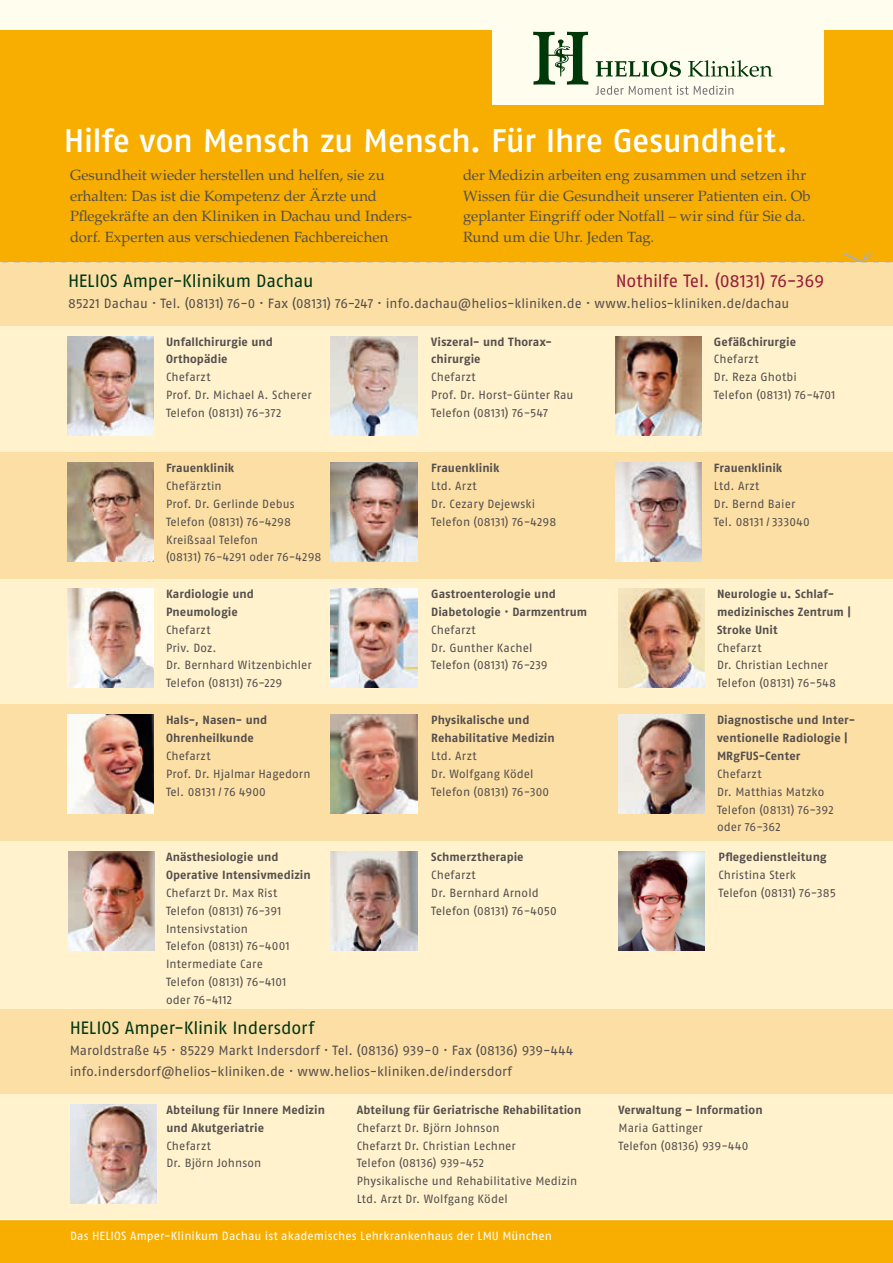
<style>
.page{position:relative;width:893px;height:1263px;background:#fff}
.page>*{position:absolute;margin:0;border:0;box-sizing:border-box;transform-origin:0 0}
.t1{font:500 32.7px "Fago Pro";letter-spacing:-.015em;color:#fff}
.t2{font:17.85px "Fago Pro";letter-spacing:-.015em;color:#003614}
.t3{font:17.85px "Fago Pro";letter-spacing:-.01em;color:#961c37}
.t4{font:14.85px/20.9px "Palatino LT Std";letter-spacing:.005em;color:#544e4e}
.t5{font:13.35px/20.9px "Fago Pro";color:#544e4e}
.t6{font:11.85px/17.9px "Fago Pro";letter-spacing:.01em;color:#544e4e}
.t7{font:700 11.85px/17.9px "Fago Pro";letter-spacing:.005em;color:#544e4e}
.t8{font:11.85px "Fago Pro";letter-spacing:.005em;color:#fff}
</style>
<div class="page">
<div style="left:0;top:0;width:893px;height:109px;background:#fffdee"></div>
<div style="left:0;top:31px;width:893px;height:1232px;background:#f7ae00"></div>
<div style="left:0;top:326px;width:893px;height:894px;background:#fff2cc"></div>
<div style="left:0;top:262px;width:893px;height:64px;background:#fcdfa4"></div>
<div style="left:0;top:452px;width:893px;height:126px;background:#fcdfa4"></div>
<div style="left:0;top:704px;width:893px;height:137px;background:#fcdfa4"></div>
<div style="left:0;top:1010px;width:893px;height:84px;background:#fcdfa4"></div>
<img style="left:68px;top:336px;width:86px;height:99px">
<img style="left:331px;top:336px;width:86px;height:99px">
<img style="left:616px;top:336px;width:86px;height:99px">
<img style="left:68px;top:462px;width:86px;height:99px">
<img style="left:616px;top:462px;width:86px;height:99px">
<img style="left:331px;top:462px;width:86px;height:99px">
<img style="left:68px;top:589px;width:86px;height:99px">
<img style="left:331px;top:589px;width:86px;height:99px">
<img style="left:618px;top:589px;width:86px;height:99px">
<img style="left:68px;top:715px;width:86px;height:99px">
<img style="left:331px;top:715px;width:86px;height:99px">
<img style="left:618px;top:715px;width:86px;height:99px">
<img style="left:68px;top:852px;width:86px;height:99px">
<img style="left:331px;top:852px;width:86px;height:99px">
<img style="left:618px;top:852px;width:86px;height:99px">
<div style="left:493px;top:0;width:331px;height:105px;background:#fffdee"></div>
<img style="left:70px;top:1104px;width:86px;height:99px">
<svg style="left:596px;top:61px;width:85px;height:16px"></svg>
<svg style="left:688px;top:60px;width:84px;height:17px"></svg>
<svg style="left:533px;top:32px;width:55px;height:53px"></svg>
<svg style="left:596px;top:86px;width:137px;height:9px"></svg>
<svg style="left:2px;top:253px;width:889px;height:9px"></svg>
<h1 class="t1" style="left:64px;top:120px;width:725px">Hilfe von Mensch zu Mensch. Für Ihre Gesundheit.</h1>
<p class="t4" style="left:70px;top:165px;width:344px">Gesundheit wieder herstellen und helfen, sie zu erhalten: Das ist die Kompetenz der Ärzte und Pflegekräfte an den Kliniken in Dachau und Inders&shy;dorf. Experten aus verschiedenen Fachbereichen</p>
<p class="t4" style="left:463px;top:165px;width:349px">der Medizin arbeiten eng zusammen und setzen ihr Wissen für die Gesundheit unserer Patienten ein. Ob geplanter Eingriff oder Notfall – wir sind für Sie da.<br>Rund um die Uhr. Jeden Tag.</p>
<h2 class="t3" style="left:616px;top:270px;width:210px">Nothilfe Tel. (08131) 76-369</h2>
<h2 class="t2" style="left:68px;top:270px;width:247px">HELIOS Amper-Klinikum Dachau</h2>
<p class="t5" style="left:68px;top:293px;width:723px">85221 Dachau · Tel. (08131) 76-0 · Fax (08131) 76-247 · info.dachau@helios-kliniken.de · www.helios-kliniken.de/dachau</p>
<p class="t7" style="left:166px;top:332px;width:109px">Unfallchirurgie und<br>Orthopädie</p>
<p class="t6" style="left:166px;top:368px;width:147px">Chefarzt<br>Prof. Dr. Michael A. Scherer<br>Telefon (08131) 76-372</p>
<p class="t7" style="left:431px;top:332px;width:122px">Viszeral- und Thorax&shy;chirurgie</p>
<p class="t6" style="left:431px;top:368px;width:144px">Chefarzt<br>Prof. Dr. Horst-Günter Rau<br>Telefon (08131) 76-547</p>
<p class="t7" style="left:714px;top:332px;width:84px">Gefäßchirurgie</p>
<p class="t6" style="left:714px;top:350px;width:123px">Chefarzt<br>Dr. Reza Ghotbi<br>Telefon (08131) 76-4701</p>
<p class="t7" style="left:166px;top:459px;width:70px">Frauenklinik</p>
<p class="t6" style="left:166px;top:477px;width:157px">Chefärztin<br>Prof. Dr. Gerlinde Debus<br>Telefon (08131) 76-4298<br>Kreißsaal Telefon<br>(08131) 76-4291 oder 76-4298</p>
<p class="t7" style="left:166px;top:585px;width:89px">Kardiologie und<br>Pneumologie</p>
<p class="t6" style="left:166px;top:621px;width:147px">Chefarzt<br>Priv. Doz.<br>Dr. Bernhard Witzenbichler<br>Telefon (08131) 76-229</p>
<p class="t7" style="left:166px;top:711px;width:103px">Hals-, Nasen- und<br>Ohrenheilkunde</p>
<p class="t6" style="left:166px;top:747px;width:146px">Chefarzt<br>Prof. Dr. Hjalmar Hagedorn<br>Tel. 08131 / 76 4900</p>
<p class="t7" style="left:166px;top:848px;width:146px">Anästhesiologie und<br>Operative Intensivmedizin</p>
<p class="t6" style="left:166px;top:884px;width:125px">Chefarzt Dr. Max Rist<br>Telefon (08131) 76-391<br>Intensivstation<br>Telefon (08131) 76-4001<br>Intermediate Care<br>Telefon (08131) 76-4101 oder 76-4112</p>
<p class="t7" style="left:431px;top:459px;width:70px">Frauenklinik</p>
<p class="t6" style="left:431px;top:477px;width:127px">Ltd. Arzt<br>Dr. Cezary Dejewski<br>Telefon (08131) 76-4298</p>
<p class="t7" style="left:431px;top:585px;width:158px">Gastroenterologie und<br>Diabetologie · Darmzentrum</p>
<p class="t6" style="left:431px;top:621px;width:118px">Chefarzt<br>Dr. Gunther Kachel<br>Telefon (08131) 76-239</p>
<p class="t7" style="left:431px;top:711px;width:125px">Physikalische und<br>Rehabilitative Medizin</p>
<p class="t6" style="left:431px;top:747px;width:119px">Ltd. Arzt<br>Dr. Wolfgang Ködel<br>Telefon (08131) 76-300</p>
<p class="t7" style="left:431px;top:848px;width:94px">Schmerztherapie</p>
<p class="t6" style="left:431px;top:866px;width:127px">Chefarzt<br>Dr. Bernhard Arnold<br>Telefon (08131) 76-4050</p>
<h2 class="t2" style="left:70px;top:1017px;width:246px">HELIOS Amper-Klinik Indersdorf</h2>
<p class="t5" style="left:70px;top:1040px;width:505px">Maroldstraße 45 · 85229 Markt Indersdorf · Tel. (08136) 939-0 · Fax (08136) 939-444 info.indersdorf@helios-kliniken.de · www.helios-kliniken.de/indersdorf</p>
<p class="t7" style="left:166px;top:1101px;width:160px">Abteilung für Innere Medizin und Akutgeriatrie</p>
<p class="t6" style="left:166px;top:1136px;width:96px">Chefarzt<br>Dr. Björn Johnson</p>
<p class="t7" style="left:357px;top:1101px;width:226px">Abteilung für Geriatrische Rehabilitation</p>
<p class="t6" style="left:357px;top:1118px;width:222px">Chefarzt Dr. Björn Johnson<br>Chefarzt Dr. Christian Lechner<br>Telefon (08136) 939-452<br>Physikalische und Rehabilitative Medizin<br>Ltd. Arzt Dr. Wolfgang Ködel</p>
<p class="t8" style="left:70px;top:1229px;width:483px">Das HELIOS Amper-Klinikum Dachau ist akademisches Lehrkrankenhaus der LMU München</p>
<p class="t7" style="left:714px;top:459px;width:70px">Frauenklinik</p>
<p class="t6" style="left:714px;top:477px;width:97px">Ltd. Arzt<br>Dr. Bernd Baier<br>Tel. 08131 / 333040</p>
<p class="t7" style="left:717px;top:585px;width:136px">Neurologie u. Schlaf&shy;medizinisches Zentrum |<br>Stroke Unit</p>
<p class="t6" style="left:717px;top:638px;width:121px">Chefarzt<br>Dr. Christian Lechner<br>Telefon (08131) 76-548</p>
<p class="t7" style="left:717px;top:711px;width:140px">Diagnostische und Inter&shy;ventionelle Radiologie |<br>MRgFUS-Center</p>
<p class="t6" style="left:717px;top:765px;width:118px">Chefarzt<br>Dr. Matthias Matzko<br>Telefon (08131) 76-392 oder 76-362</p>
<p class="t7" style="left:718px;top:848px;width:110px">Pflegedienstleitung</p>
<p class="t6" style="left:718px;top:866px;width:119px">Christina Sterk<br>Telefon (08131) 76-385</p>
<p class="t7" style="left:618px;top:1101px;width:146px">Verwaltung – Information</p>
<p class="t6" style="left:618px;top:1118px;width:131px">Maria Gattinger<br>Telefon (08136) 939-440</p>
</div>
